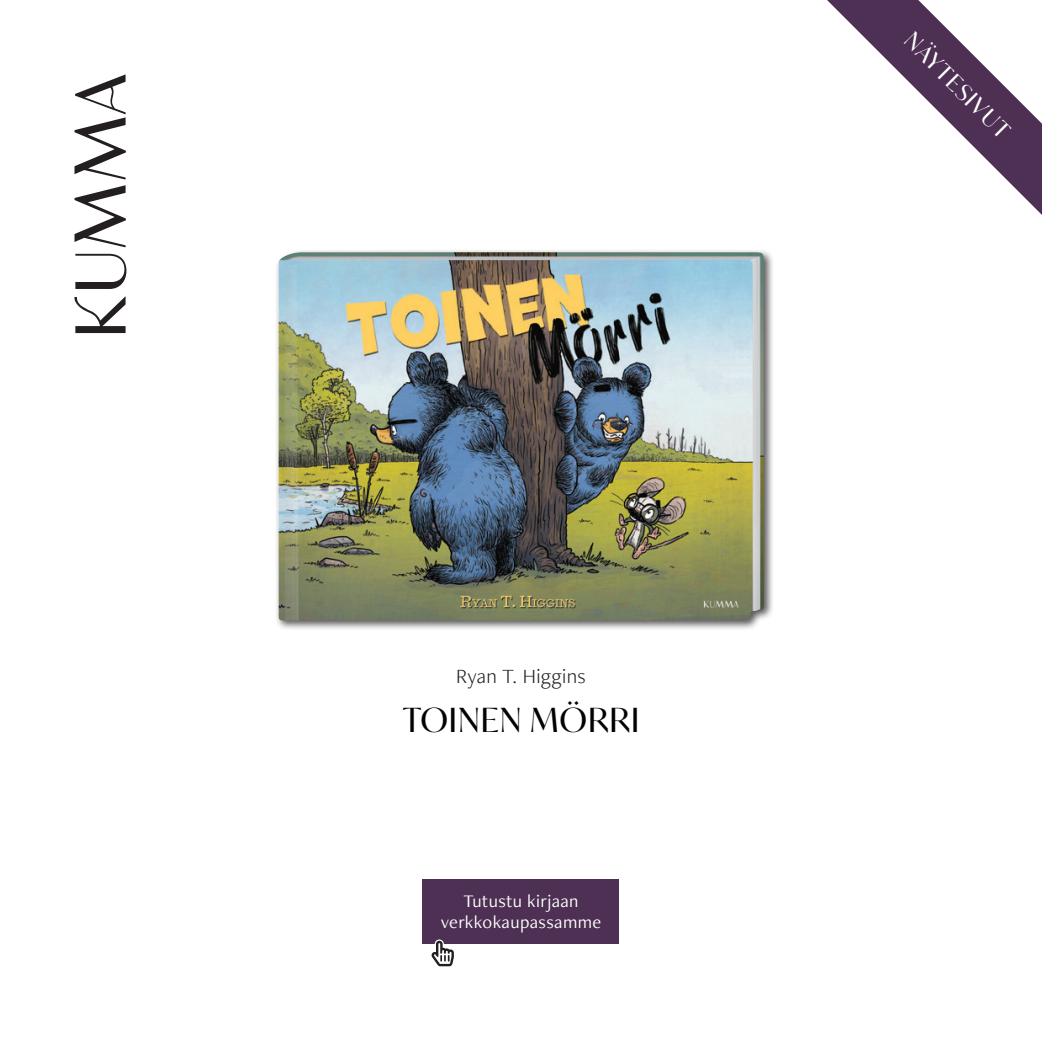
<style>
.page{position:relative;width:1042px;height:1042px;background:#fff}
.page>*{position:absolute;margin:0;border:0;box-sizing:border-box;transform-origin:0 0}
.t1{font:33.25px "Ivy Mode";letter-spacing:.03em;color:#010203}
.t2{font:22.75px "Ivy Mode";color:#fff}
.t3{font:300 21px "Freight Neo Pro";letter-spacing:.02em;color:#231f20}
.t4{font:18.38px/21px "Freight Neo Pro";letter-spacing:.02em;color:#fff;text-align:center}
</style>
<div class="page">
<svg style="left:827px;top:0;width:215px;height:215px"></svg>
<svg style="left:75px;top:254px;width:51px;height:35px"></svg>
<svg style="left:74px;top:296px;width:52px;height:37px"></svg>
<svg style="left:74px;top:74px;width:52px;height:173px"></svg>
<div style="left:274px;top:248px;width:500px;height:383px;background:#231f20;opacity:.75"></div>
<img style="left:278px;top:252px;width:486px;height:369px">
<div style="left:422px;top:879px;width:197px;height:64px;background:#4d3053"></div>
<svg style="left:428px;top:939px;width:29px;height:28px"></svg>
<p class="t3" style="left:456px;top:661px;width:131px">Ryan T. Higgins</p>
<h1 class="t1" style="left:403px;top:698px;width:238px">TOINEN MÖRRI</h1>
<p class="t4" style="left:441px;top:889px;width:162px">Tutustu kirjaan verkkokaupassamme</p>
<p class="t2" style="left:919px;top:26px;width:139px;rotate:45deg">NÄYTESIVUT</p>
</div>
